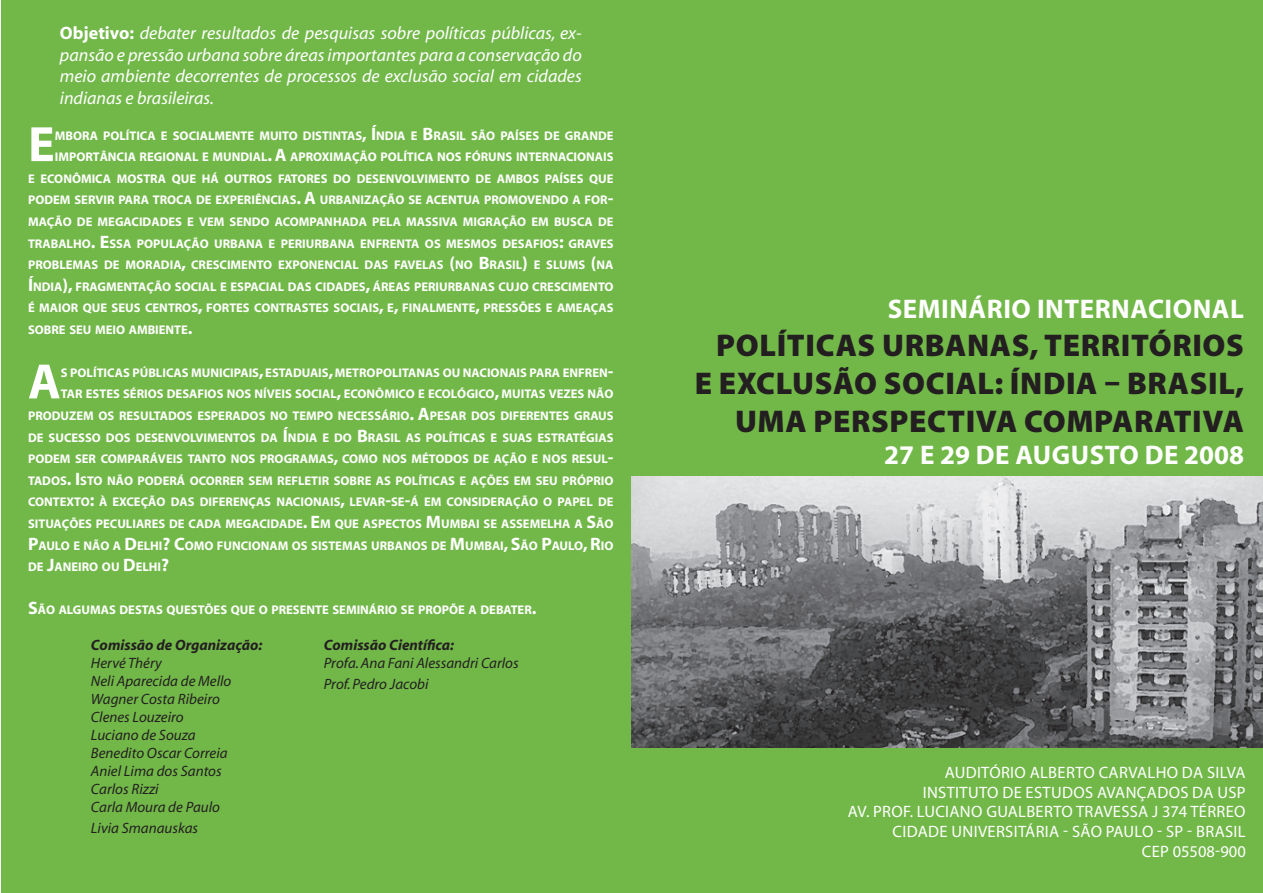
<style>
.page{position:relative;width:1263px;height:893px;background:#fff}
.page>*{position:absolute;margin:0;border:0;box-sizing:border-box;transform-origin:0 0}
.t1{font:700 50.1px "Myriad";color:#fff}
.t2{font:900 31.5px/37.8px "Myriad Pro";letter-spacing:.02em;color:#231f20;text-align:right}
.t3{font:700 27px "Myriad Pro";letter-spacing:.02em;color:#fff}
.t4{font:italic 18px/21.6px "Myriad";color:#fff;text-align:justify}
.t5{font:16.5px/19.8px "Myriad Pro";letter-spacing:.02em;color:#fff;text-align:right}
.t6{font:italic 15px/18px "Myriad";color:#231f20}
.t7{font:italic 700 15px "Myriad";color:#231f20}
.t8{font:700 12.6px "Myriad";color:#fff}
.s1{font-weight:700;font-style:normal}
.s2{font-size:18px}
</style>
<div class="page">
<div style="left:2px;top:0;width:1261px;height:893px;background:#72b849"></div>
<img style="left:631px;top:477px;width:632px;height:271px">
<p class="t4" style="left:60px;top:23px;width:523px"><span class="s1">Objetivo:</span> debater resultados de pesquisas sobre políticas públicas, ex&shy;pansão e pressão urbana sobre áreas importantes para a conservação do meio ambiente decorrentes de processos de exclusão social em cidades indianas e brasileiras.</p>
<h1 class="t1" style="left:28px;top:118px;width:28px">E</h1>
<p class="t8" style="left:55px;top:129px;width:559px">MBORA POLÍTICA E SOCIALMENTE MUITO DISTINTAS<span class="s2">, Í</span>NDIA E <span class="s2">B</span>RASIL SÃO PAÍSES DE GRANDE</p>
<p class="t8" style="left:55px;top:150px;width:560px">IMPORTÂNCIA REGIONAL E MUNDIAL<span class="s2">. A</span> APROXIMAÇÃO POLÍTICA NOS FÓRUNS INTERNACIONAIS</p>
<p class="t8" style="left:28px;top:172px;width:586px">E ECONÔMICA MOSTRA QUE HÁ OUTROS FATORES DO DESENVOLVIMENTO DE AMBOS PAÍSES QUE</p>
<p class="t8" style="left:28px;top:194px;width:587px">PODEM SERVIR PARA TROCA DE EXPERIÊNCIAS<span class="s2">. A</span> URBANIZAÇÃO SE ACENTUA PROMOVENDO A FOR<span class="s2">-</span></p>
<p class="t8" style="left:28px;top:215px;width:586px">MAÇÃO DE MEGACIDADES E VEM SENDO ACOMPANHADA PELA MASSIVA MIGRAÇÃO EM BUSCA DE</p>
<p class="t8" style="left:28px;top:237px;width:587px">TRABALHO<span class="s2">. E</span>SSA POPULAÇÃO URBANA E PERIURBANA ENFRENTA OS MESMOS DESAFIOS<span class="s2">:</span> GRAVES</p>
<p class="t8" style="left:28px;top:258px;width:587px">PROBLEMAS DE MORADIA<span class="s2">,</span> CRESCIMENTO EXPONENCIAL DAS FAVELAS <span class="s2">(</span>NO <span class="s2">B</span>RASIL<span class="s2">)</span> E SLUMS <span class="s2">(</span>NA</p>
<p class="t8" style="left:28px;top:280px;width:587px"><span class="s2">Í</span>NDIA<span class="s2">),</span> FRAGMENTAÇÃO SOCIAL E ESPACIAL DAS CIDADES<span class="s2">,</span> ÁREAS PERIURBANAS CUJO CRESCIMENTO</p>
<p class="t8" style="left:28px;top:302px;width:587px">É MAIOR QUE SEUS CENTROS<span class="s2">,</span> FORTES CONTRASTES SOCIAIS<span class="s2">,</span> E<span class="s2">,</span> FINALMENTE<span class="s2">,</span> PRESSÕES E AMEAÇAS</p>
<p class="t8" style="left:28px;top:323px;width:166px">SOBRE SEU MEIO AMBIENTE<span class="s2">.</span></p>
<h1 class="t1" style="left:28px;top:356px;width:32px">A</h1>
<p class="t8" style="left:61px;top:366px;width:554px">S POLÍTICAS PÚBLICAS MUNICIPAIS<span class="s2">,</span> ESTADUAIS<span class="s2">,</span> METROPOLITANAS OU NACIONAIS PARA ENFREN<span class="s2">-</span></p>
<p class="t8" style="left:61px;top:388px;width:554px">TAR ESTES SÉRIOS DESAFIOS NOS NÍVEIS SOCIAL<span class="s2">,</span> ECONÔMICO E ECOLÓGICO<span class="s2">,</span> MUITAS VEZES NÃO</p>
<p class="t8" style="left:28px;top:409px;width:587px">PRODUZEM OS RESULTADOS ESPERADOS NO TEMPO NECESSÁRIO<span class="s2">. A</span>PESAR DOS DIFERENTES GRAUS</p>
<p class="t8" style="left:28px;top:431px;width:587px">DE SUCESSO DOS DESENVOLVIMENTOS DA <span class="s2">Í</span>NDIA E DO <span class="s2">B</span>RASIL AS POLÍTICAS E SUAS ESTRATÉGIAS</p>
<p class="t8" style="left:28px;top:452px;width:587px">PODEM SER COMPARÁVEIS TANTO NOS PROGRAMAS<span class="s2">,</span> COMO NOS MÉTODOS DE AÇÃO E NOS RESUL<span class="s2">-</span></p>
<p class="t8" style="left:28px;top:474px;width:587px">TADOS<span class="s2">. I</span> STO NÃO PODERÁ OCORRER SEM REFLETIR SOBRE AS POLÍTICAS E AÇÕES EM SEU PRÓPRIO</p>
<p class="t8" style="left:28px;top:496px;width:586px">CONTEXTO<span class="s2">:</span> À EXCEÇÃO DAS DIFERENÇAS NACIONAIS<span class="s2">,</span> LEVAR<span class="s2">-</span>SE<span class="s2">-</span>Á EM CONSIDERAÇÃO O PAPEL DE</p>
<p class="t8" style="left:28px;top:517px;width:587px">SITUAÇÕES PECULIARES DE CADA MEGACIDADE<span class="s2">. E</span>M QUE ASPECTOS <span class="s2">M</span>UMBAI SE ASSEMELHA A <span class="s2">S</span>ÃO</p>
<p class="t8" style="left:28px;top:539px;width:587px"><span class="s2">P</span>AULO E NÃO A <span class="s2">D</span>ELHI<span class="s2">? C</span>OMO FUNCIONAM OS SISTEMAS URBANOS DE <span class="s2">M</span>UMBAI<span class="s2">, S</span>ÃO <span class="s2">P</span>AULO<span class="s2">, R</span>IO</p>
<p class="t8" style="left:28px;top:560px;width:143px">DE <span class="s2">J</span>ANEIRO OU <span class="s2">D</span>ELHI<span class="s2">?</span></p>
<p class="t8" style="left:28px;top:604px;width:510px"><span class="s2">S</span>ÃO ALGUMAS DESTAS QUESTÕES QUE O PRESENTE SEMINÁRIO SE PROPÕE A DEBATER<span class="s2">.</span></p>
<p class="t7" style="left:91px;top:637px;width:173px">Comissão de Organização:</p>
<p class="t6" style="left:91px;top:654px;width:142px">Hervé Théry<br>Neli Aparecida de Mello<br>Wagner Costa Ribeiro<br>Clenes Louzeiro<br>Luciano de Souza<br>Benedito Oscar Correia<br>Aniel Lima dos Santos<br>Carlos Rizzi<br>Carla Moura de Paulo</p>
<p class="t6" style="left:91px;top:820px;width:109px">Livia Smanauskas</p>
<p class="t7" style="left:324px;top:637px;width:132px">Comissão Científica:</p>
<p class="t6" style="left:324px;top:652px;width:196px;line-height:21.6px">Profa. Ana Fani Alessandri Carlos<br>Prof. Pedro Jacobi</p>
<h3 class="t3" style="left:888px;top:292px;width:358px">SEMINÁRIO INTERNACIONAL</h3>
<h2 class="t2" style="left:695px;top:325px;width:551px">POLÍTICAS URBANAS, TERRITÓRIOS<br>E EXCLUSÃO SOCIAL: ÍNDIA – BRASIL,<br>UMA PERSPECTIVA COMPARATIVA</h2>
<h3 class="t3" style="left:884px;top:437px;width:223px">27 E 29 DE AUGUSTO</h3>
<h3 class="t3" style="left:1145px;top:437px;width:101px">DE 2008</h3>
<h3 class="t5" style="left:945px;top:762px;width:302px">AUDITÓRIO ALBERTO CARVALHO DA SILVA</h3>
<h3 class="t5" style="left:923px;top:782px;width:324px">INSTITUTO DE ESTUDOS AVANÇADOS DA USP</h3>
<h3 class="t5" style="left:848px;top:802px;width:284px">AV. PROF. LUCIANO GUALBERTO TRAVESSA</h3>
<h3 class="t5" style="left:893px;top:802px;width:355px">J 374 TÉRREO<br>CIDADE UNIVERSITÁRIA - SÃO PAULO - SP - BRASIL<br>CEP 05508-900</h3>
</div>
